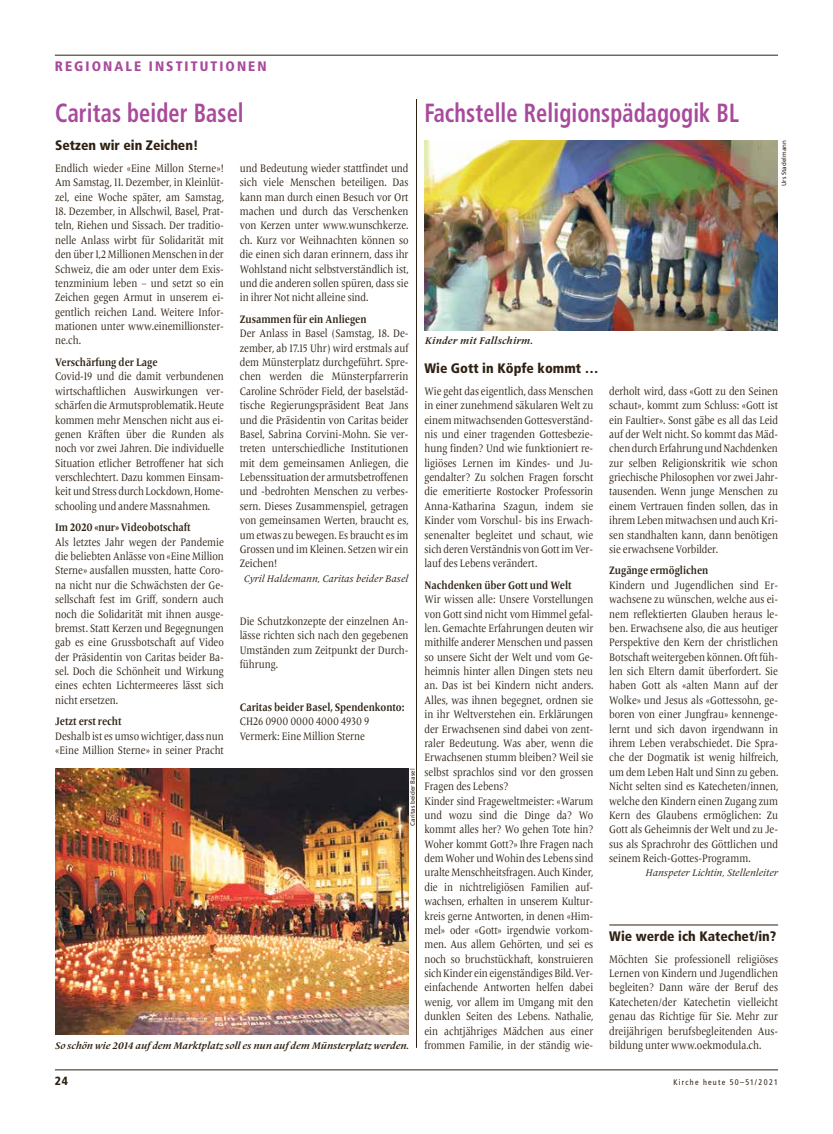
<style>
.page{position:relative;width:833px;height:1134px;background:#fff}
.page>*{position:absolute;margin:0;border:0;box-sizing:border-box;transform-origin:0 0}
.t1{font:700 condensed 26.25px "Frutiger";letter-spacing:.005em;color:#a84a9b;scale:.85 1}
.t2{font:900 condensed 13.75px "Frutiger";color:#2e2113}
.t3{font:900 condensed 13.75px "Frutiger";letter-spacing:.15em;color:#a84a9b}
.t4{font:900 condensed 11.88px "Frutiger";color:#2e2113}
.t5{font:11.25px/14.4px "Frutiger Serif LT Pro";letter-spacing:-.005em;color:#2e2113;text-align:justify;scale:.85 1}
.t6{font:700 11.25px "Frutiger Serif LT Pro";color:#2e2113;scale:.85 1}
.t7{font:italic 700 10px "Frutiger Serif LT Pro";color:#2e2113}
.t8{font:italic 10px "Frutiger Serif LT Pro";color:#2e2113}
.t9{font:italic 700 10px "Frutiger Serif LT Pro";letter-spacing:.025em;color:#2e2113}
.t10{font:condensed 8.12px "Frutiger";letter-spacing:.15em;color:#2e2113}
.t11{font:6.25px "Frutiger";color:#2e2113}
</style>
<div class="page">
<hr style="left:55px;top:1070px;width:723px;height:1px;background:#2e2113">
<hr style="left:55px;top:55px;width:723px;height:1px;background:#2e2113">
<hr style="left:416px;top:99px;width:1px;height:949px;background:#2e2113">
<img style="left:425px;top:140px;width:353px;height:190px">
<hr style="left:609px;top:925px;width:169px;height:1px;background:#2e2113">
<img style="left:55px;top:768px;width:353px;height:266px">
<p class="t3" style="left:55px;top:58px;width:213px">REGIONALE INSTITUTIONEN</p>
<h1 class="t1" style="left:55px;top:97px;width:223px">Caritas beider Basel</h1>
<p class="t2" style="left:55px;top:137px;width:145px">Setzen wir ein Zeichen!</p>
<p class="t5" style="left:55px;top:161px;width:200px">Endlich wieder «Eine Millon Sterne»!<br>Am Samstag, 11. Dezember, in Kleinlüt&shy;zel, eine Woche später, am Samstag,</p>
<p class="t5" style="left:55px;top:204px;width:200px">18. Dezember, in Allschwil, Basel, Prat&shy;teln, Riehen und Sissach. Der traditio&shy;nelle Anlass wirbt für Solidarität mit den über 1,2 Millionen Menschen in der Schweiz, die am oder unter dem Exis&shy;tenzminium leben – und setzt so ein Zeichen gegen Armut in unserem ei&shy;gentlich reichen Land. Weitere Infor&shy;mationen unter www.einemillionster&shy;ne.ch.</p>
<p class="t6" style="left:55px;top:356px;width:122px">Verschärfung der Lage</p>
<p class="t5" style="left:55px;top:370px;width:200px">Covid-19 und die damit verbundenen wirtschaftlichen Auswirkungen ver&shy;schärfen die Armutsproblematik. Heute kommen mehr Menschen nicht aus ei&shy;genen Kräften über die Runden als noch vor zwei Jahren. Die individuelle Situation etlicher Betroffener hat sich verschlechtert. Dazu kommen Einsam&shy;keit und Stress durch Lockdown, Home&shy;schooling und andere Massnahmen.</p>
<p class="t6" style="left:55px;top:521px;width:161px">Im 2020 «nur» Videobotschaft</p>
<p class="t5" style="left:55px;top:535px;width:200px">Als letztes Jahr wegen der Pandemie die beliebten Anlässe von «Eine Million Sterne» ausfallen mussten, hatte Coro&shy;na nicht nur die Schwächsten der Ge&shy;sellschaft fest im Griff, sondern auch noch die Solidarität mit ihnen ausge&shy;bremst. Statt Kerzen und Begegnungen gab es eine Grussbotschaft auf Video der Präsidentin von Caritas beider Ba&shy;sel. Doch die Schönheit und Wirkung eines echten Lichtermeeres lässt sich nicht ersetzen.</p>
<p class="t6" style="left:55px;top:715px;width:80px">Jetzt erst recht</p>
<p class="t5" style="left:55px;top:729px;width:200px">Deshalb ist es umso wichtiger, dass nun «Eine Million Sterne» in seiner Pracht</p>
<h1 class="t1" style="left:424px;top:97px;width:371px">Fachstelle Religionspädagogik BL</h1>
<p class="t11" style="left:780px;top:186px;width:47px;rotate:-90deg">Urs Stadelmann</p>
<p class="t5" style="left:240px;top:161px;width:200px">und Bedeutung wieder stattfindet und sich viele Menschen beteiligen. Das kann man durch einen Besuch vor Ort machen und durch das Verschenken von Kerzen unter www.wunschkerze. ch. Kurz vor Weihnachten können so die einen sich daran erinnern, dass ihr Wohlstand nicht selbstverständlich ist, und die anderen sollen spüren, dass sie in ihrer Not nicht alleine sind.</p>
<p class="t6" style="left:240px;top:312px;width:151px">Zusammen für ein Anliegen</p>
<p class="t5" style="left:240px;top:326px;width:200px">Der Anlass in Basel (Samstag, 18. De&shy;zember, ab 17.15 Uhr) wird erstmals auf dem Münsterplatz durchgeführt. Spre&shy;chen werden die Münsterpfarrerin Caroline Schröder Field, der baselstäd&shy;tische Regierungspräsident Beat Jans und die Präsidentin von Caritas beider Basel, Sabrina Corvini-Mohn. Sie ver&shy;treten unterschiedliche Institutionen mit dem gemeinsamen Anliegen, die Lebenssituation der armutsbetroffenen und -bedrohten Menschen zu verbes&shy;sern. Dieses Zusammenspiel, getragen von gemeinsamen Werten, braucht es, um etwas zu bewegen. Es braucht es im Grossen und im Kleinen. Setzen wir ein Zeichen!</p>
<p class="t8" style="left:244px;top:572px;width:166px">Cyril Haldemann, Caritas beider Basel</p>
<p class="t5" style="left:240px;top:614px;width:200px">Die Schutzkonzepte der einzelnen An&shy;lässe richten sich nach den gegebenen Umständen zum Zeitpunkt der Durch&shy;führung.</p>
<p class="t6" style="left:240px;top:701px;width:195px">Caritas beider Basel, Spendenkonto:</p>
<p class="t5" style="left:240px;top:715px;width:154px">CH26 0900 0000 4000 4930 9<br>Vermerk: Eine Million Sterne</p>
<p class="t9" style="left:425px;top:335px;width:110px">Kinder mit Fallschirm.</p>
<p class="t2" style="left:424px;top:360px;width:175px">Wie Gott in Köpfe kommt …</p>
<p class="t5" style="left:424px;top:384px;width:200px">Wie geht das eigentlich, dass Menschen in einer zunehmend säkularen Welt zu einem mitwachsenden Gottesverständ&shy;nis und einer tragenden Gottesbezie&shy;hung finden? Und wie funktioniert re&shy;ligiöses Lernen im Kindes- und Ju&shy;gendalter? Zu solchen Fragen forscht die emeritierte Rostocker Professorin Anna-Katharina Szagun, indem sie Kinder vom Vorschul- bis ins Erwach&shy;senenalter begleitet und schaut, wie sich deren Verständnis von Gott im Ver&shy;lauf des Lebens verändert.</p>
<p class="t6" style="left:424px;top:578px;width:175px">Nachdenken über Gott und Welt</p>
<p class="t5" style="left:424px;top:592px;width:200px;text-align:left">Wir wissen alle: Unsere Vorstellungen von Gott sind nicht vom Himmel gefal&shy;len. Gemachte Erfahrungen deuten wir mithilfe anderer Menschen und passen so unsere Sicht der Welt und vom Ge&shy;heimnis hinter allen Dingen stets neu an. Das ist bei Kindern nicht anders.<br>Alles, was ihnen begegnet, ordnen sie in ihr Weltverstehen ein. Erklärungen der Erwachsenen sind dabei von zent&shy;raler Bedeutung. Was aber, wenn die Erwachsenen stumm bleiben? Weil sie selbst sprachlos sind vor den grossen Fragen des Lebens?<br>Kinder sind Frageweltmeister: «Warum und wozu sind die Dinge da? Wo kommt alles her? Wo gehen Tote hin?<br>Woher kommt Gott?» Ihre Fragen nach dem Woher und Wohin des Lebens sind uralte Menschheitsfragen. Auch Kinder, die in nichtreligiösen Familien auf&shy;wachsen, erhalten in unserem Kultur&shy;kreis gerne Antworten, in denen «Him&shy;mel» oder «Gott» irgendwie vorkom&shy;men. Aus allem Gehörten, und sei es noch so bruchstückhaft, konstruieren sich Kinder ein eigenständiges Bild. Ver&shy;einfachende Antworten helfen dabei wenig, vor allem im Umgang mit den dunklen Seiten des Lebens. Nathalie, ein achtjähriges Mädchen aus einer frommen Familie, in der ständig wie-</p>
<p class="t5" style="left:609px;top:384px;width:200px">derholt wird, dass «Gott zu den Seinen schaut», kommt zum Schluss: «Gott ist ein Faultier». Sonst gäbe es all das Leid auf der Welt nicht. So kommt das Mäd&shy;chen durch Erfahrung und Nachdenken zur selben Religionskritik wie schon griechische Philosophen vor zwei Jahr&shy;tausenden. Wenn junge Menschen zu einem Vertrauen finden sollen, das in ihrem Leben mitwachsen und auch Kri&shy;sen standhalten kann, dann benötigen sie erwachsene Vorbilder.</p>
<p class="t6" style="left:609px;top:564px;width:118px">Zugänge ermöglichen</p>
<p class="t5" style="left:609px;top:578px;width:200px">Kindern und Jugendlichen sind Er&shy;wachsene zu wünschen, welche aus ei&shy;nem reflektierten Glauben heraus le&shy;ben. Erwachsene also, die aus heutiger Perspektive den Kern der christlichen Botschaft weitergeben können. Oft füh&shy;len sich Eltern damit überfordert. Sie haben Gott als «alten Mann auf der Wolke» und Jesus als «Gottessohn, ge&shy;boren von einer Jungfrau» kennenge&shy;lernt und sich davon irgendwann in ihrem Leben verabschiedet. Die Spra&shy;che der Dogmatik ist wenig hilfreich, um dem Leben Halt und Sinn zu geben.<br>Nicht selten sind es Katecheten/innen, welche den Kindern einen Zugang zum Kern des Glaubens ermöglichen: Zu Gott als Geheimnis der Welt und zu Je&shy;sus als Sprachrohr des Göttlichen und seinem Reich-Gottes-Programm.</p>
<p class="t8" style="left:645px;top:867px;width:134px">Hanspeter Lichtin, Stellenleiter</p>
<p class="t11" style="left:409px;top:825px;width:58px;rotate:-90deg">Caritas beider Basel</p>
<p class="t2" style="left:609px;top:928px;width:168px">Wie werde ich Katechet/in?</p>
<p class="t5" style="left:609px;top:952px;width:200px">Möchten Sie professionell religiöses Lernen von Kindern und Jugendlichen begleiten? Dann wäre der Beruf des Katecheten/der Katechetin vielleicht genau das Richtige für Sie. Mehr zur dreijährigen berufsbegleitenden Aus-</p>
<p class="t7" style="left:55px;top:1039px;width:355px">So schön wie 2014 auf dem Marktplatz soll es nun auf dem Münsterplatz werden.</p>
<p class="t5" style="left:609px;top:1038px;width:180px">bildung unter www.oekmodula.ch.</p>
<p class="t4" style="left:55px;top:1074px;width:15px">24</p>
<p class="t10" style="left:673px;top:1077px;width:106px">Kirche heute 50–51/2021</p>
</div>
